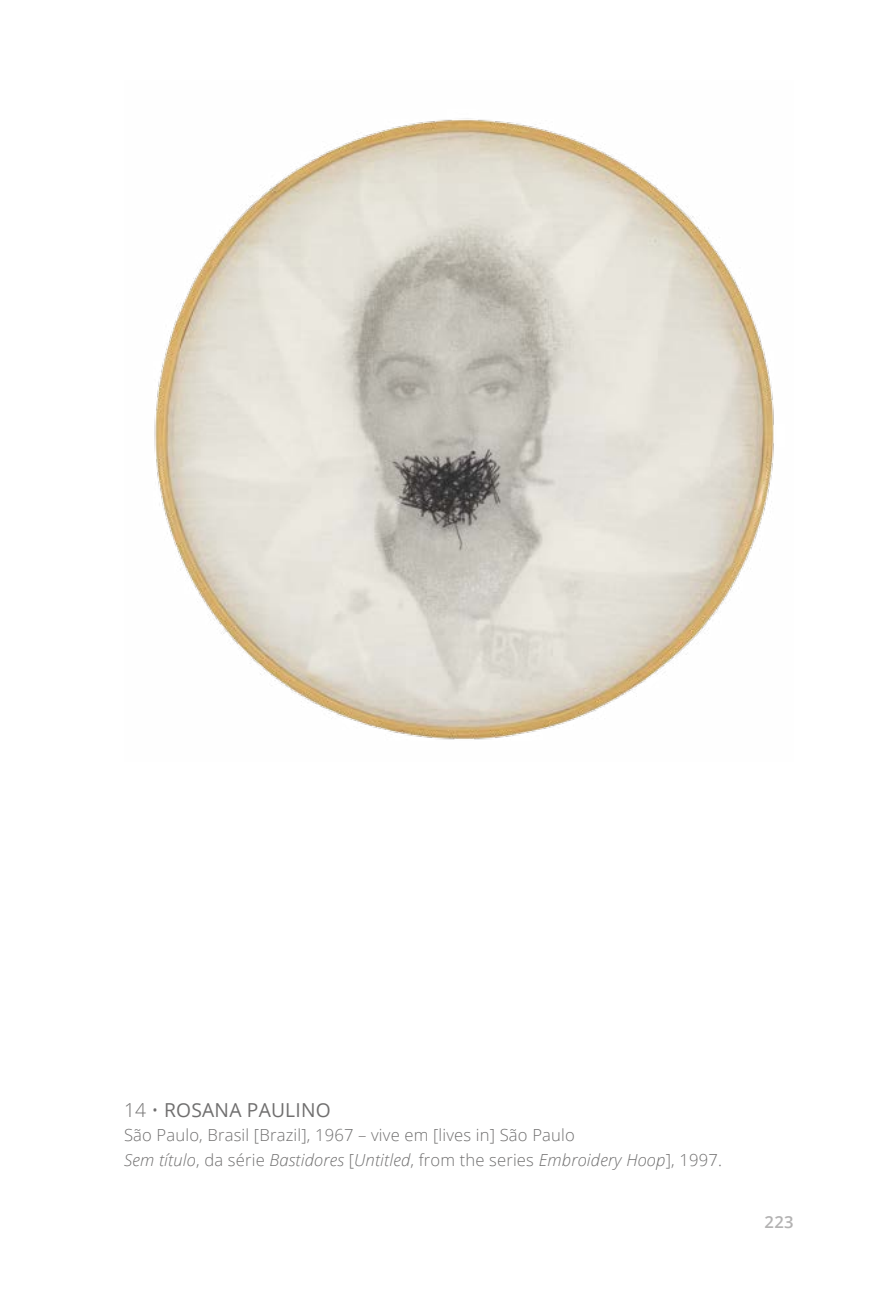
<style>
.page{position:relative;width:893px;height:1290px;background:#fff}
.page>*{position:absolute;margin:0;border:0;box-sizing:border-box;transform-origin:0 0}
.t1{font:19.25px "Open Sans";letter-spacing:.01em;color:#706f6f}
.t2{font:300 16.62px/24.5px "Open Sans";letter-spacing:.01em;color:#706f6f}
.t3{font:600 16.62px "Open Sans";color:#b3b2b2}
.s1{font-weight:300}
.s2{font-style:italic}
</style>
<div class="page">
<img style="left:154px;top:118px;width:620px;height:622px">
<p class="t1" style="left:124px;top:1096px;width:208px"><span class="s1">14 •</span> ROSANA PAULINO</p>
<p class="t2" style="left:124px;top:1122px;width:599px">São Paulo, Brasil [Brazil], 1967 – vive em [lives in] São Paulo<br><span class="s2">Sem título</span>, da série <span class="s2">Bastidores</span> [<span class="s2">Untitled</span>, from the series <span class="s2">Embroidery Hoop</span>], 1997.</p>
<p class="t3" style="left:765px;top:1210px;width:31px">223</p>
</div>
